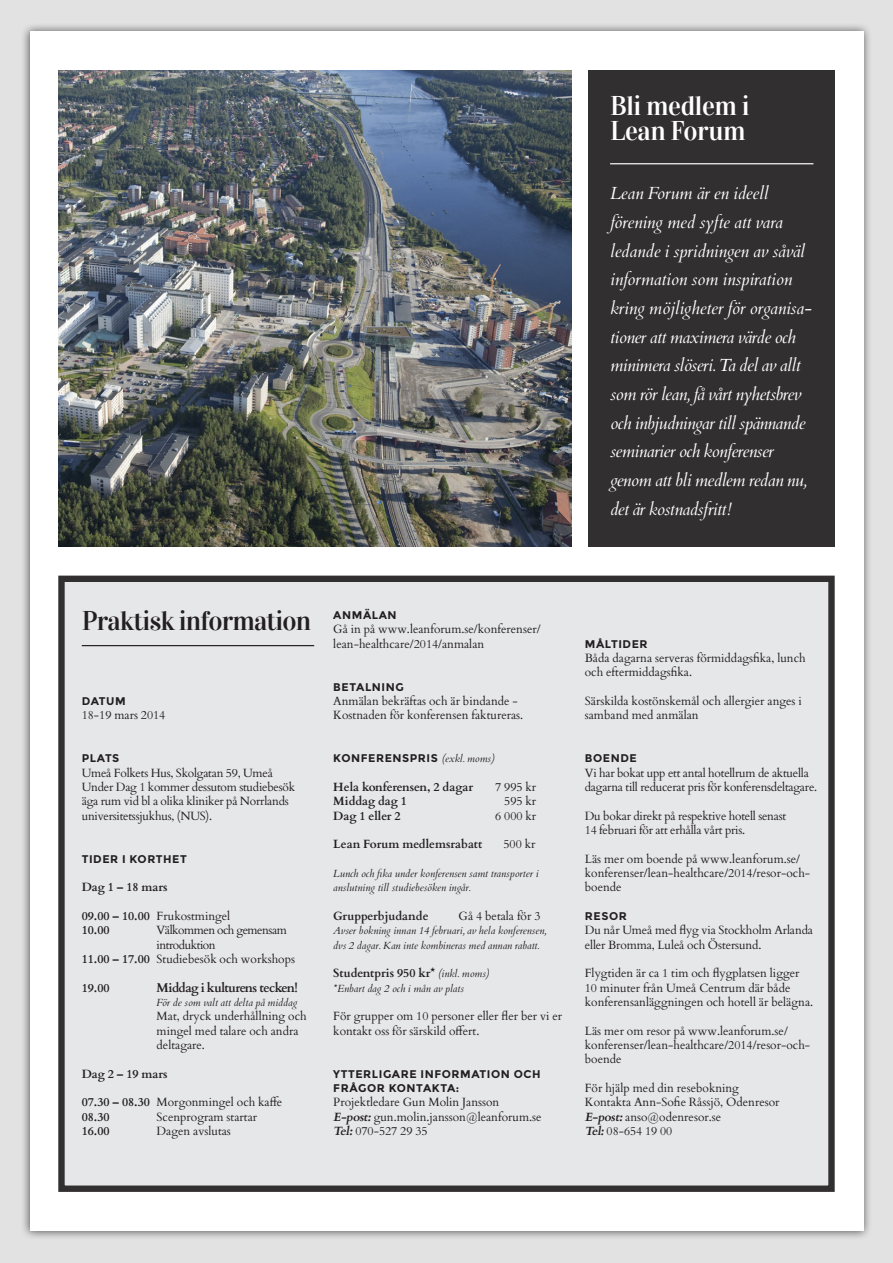
<style>
.page{position:relative;width:893px;height:1263px;background:#e2e2e2}
.page>*{position:absolute;margin:0;border:0;box-sizing:border-box;transform-origin:0 0}
.t1{font:27px/25.5px "Vidaloka";letter-spacing:-.015em;color:#fff}
.t2{font:27px "Vidaloka";letter-spacing:-.03em;color:#231f20}
.t3{font:italic 17.55px/28.7px "Cardo";letter-spacing:-.03em;color:#fff}
.t4{font:700 12.75px "Cardo";letter-spacing:-.04em;color:#231f20}
.t5{font:12px/14.4px "Cardo";color:#231f20}
.t6{font:12px/14.4px "Cardo";letter-spacing:-.02em;color:#231f20}
.t7{font:700 12px/14.4px "Cardo";color:#231f20}
.t8{font:12px "Cardo";letter-spacing:-.04em;color:#231f20}
.t9{font:11.85px "Cardo";color:#231f20}
.t10{font:700 11.1px/14.4px "Montserrat";letter-spacing:.05em;color:#231f20}
.t11{font:italic 10.35px/14.4px "Cardo";color:#231f20}
.s1{font-weight:400}
.s2{font-weight:700}
.s3{font-family:"Cardo";font-weight:400;font-style:italic;font-size:10.35px}
.s4{font-weight:400;font-style:italic;font-size:10.35px}
.s5{font-weight:700;font-style:italic}
</style>
<div class="page">
<div style="left:21px;top:23px;width:851px;height:1217px;background:#231f20;opacity:.75"></div>
<div style="left:30px;top:32px;width:833px;height:1199px;background:#fff"></div>
<div style="left:589px;top:70px;width:246px;height:477px;background:#312f30"></div>
<hr style="left:610px;top:163px;width:203px;height:1px;background:#fff">
<div style="left:58px;top:576px;width:777px;height:616px;background:#e6e7e9;border:6px solid #312f30"></div>
<hr style="left:82px;top:645px;width:232px;height:1px;background:#231f20">
<img style="left:58px;top:70px;width:514px;height:477px">
<h1 class="t1" style="left:610px;top:93px;width:141px">Bli medlem i<br>Lean Forum</h1>
<p class="t3" style="left:610px;top:179px;width:203px">Lean Forum är en ideell förening med syfte att vara ledande i spridningen av såväl information som inspiration kring möjligheter för organisa&shy;tioner att maximera värde och minimera slöseri. Ta del av allt som rör lean, få vårt nyhetsbrev och inbjudningar till spännande seminarier och konferenser genom att bli medlem redan nu, det är kostnadsfritt!</p>
<h1 class="t2" style="left:82px;top:605px;width:231px">Praktisk information</h1>
<p class="t10" style="left:82px;top:694px;width:44px">DATUM</p>
<p class="t5" style="left:82px;top:708px;width:85px">18-19 mars 2014</p>
<p class="t10" style="left:82px;top:751px;width:39px">PLATS</p>
<p class="t6" style="left:82px;top:765px;width:215px">Umeå Folkets Hus, Skolgatan 59, Umeå Under Dag 1 kommer dessutom studiebesök äga rum vid bl a olika kliniker på Norrlands universitetssjukhus, (NUS).</p>
<p class="t10" style="left:82px;top:852px;width:106px">TIDER I KORTHET</p>
<p class="t7" style="left:82px;top:879px;width:87px">Dag 1 – 18 mars</p>
<p class="t7" style="left:82px;top:908px;width:150px">09.00 – 10.00 <span class="s1">Frukostmingel<br></span>10.00</p>
<p class="t8" style="left:157px;top:921px;width:132px">Välkommen och gemensam</p>
<p class="t8" style="left:157px;top:935px;width:61px">introduktion</p>
<p class="t5" style="left:82px;top:951px;width:215px"><span class="s2">11.00 – 17.00</span> Studiebesök och workshops</p>
<p class="t7" style="left:82px;top:980px;width:29px">19.00</p>
<p class="t4" style="left:157px;top:977px;width:143px">Middag i kulturens tecken!</p>
<p class="t11" style="left:157px;top:995px;width:142px">För de som valt att delta på middag</p>
<p class="t5" style="left:157px;top:1008px;width:152px">Mat, dryck underhållning och mingel med talare och andra deltagare.</p>
<p class="t7" style="left:82px;top:1066px;width:87px">Dag 2 – 19 mars</p>
<p class="t5" style="left:82px;top:1094px;width:202px"><span class="s2">07.30 – 08.30</span> Morgonmingel och kaffe<br><span class="s2">08.30</span></p>
<p class="t5" style="left:157px;top:1109px;width:102px">Scenprogram startar</p>
<p class="t7" style="left:82px;top:1123px;width:29px">16.00</p>
<p class="t5" style="left:157px;top:1123px;width:76px">Dagen avslutas</p>
<p class="t10" style="left:333px;top:608px;width:11px">ANM</p>
<p class="t10" style="left:363px;top:608px;width:33px">ÄLAN</p>
<p class="t5" style="left:333px;top:622px;width:209px">Gå in på www.leanforum.se/konferenser/ lean-healthcare/2014/anmalan</p>
<p class="t10" style="left:333px;top:680px;width:72px">BETALN ING</p>
<p class="t5" style="left:333px;top:693px;width:192px">Anmälan bekräftas och är bindande -<br>Kostnaden för konferensen faktureras.</p>
<p class="t10" style="left:333px;top:751px;width:163px">KON FERENSPRIS <span class="s3">(exkl. moms)</span></p>
<p class="t7" style="left:333px;top:779px;width:141px">Hela konferensen, 2 dagar</p>
<p class="t5" style="left:495px;top:779px;width:42px">7 995 kr</p>
<p class="t7" style="left:333px;top:793px;width:75px">Middag dag 1</p>
<p class="t5" style="left:504px;top:794px;width:33px">595 kr</p>
<p class="t7" style="left:333px;top:808px;width:69px">Dag 1 eller 2</p>
<p class="t5" style="left:495px;top:808px;width:42px">6 000 kr</p>
<p class="t7" style="left:333px;top:836px;width:151px">Lean Forum medlemsrabatt</p>
<p class="t5" style="left:503px;top:837px;width:33px">500 kr</p>
<p class="t11" style="left:333px;top:866px;width:207px">Lunch och fika under konferensen samt transporter i anslutning till studiebesöken ingår.</p>
<p class="t7" style="left:333px;top:908px;width:97px">Grupperbjudande</p>
<p class="t5" style="left:459px;top:908px;width:83px">Gå 4 betala för 3</p>
<p class="t11" style="left:333px;top:924px;width:215px">Avser bokning innan 14 februari, av hela konferensen, dvs 2 dagar. Kan inte kombineras med annan rabatt.</p>
<p class="t7" style="left:333px;top:965px;width:157px">Studentpris 950 kr* <span class="s4">(inkl. moms)</span></p>
<p class="t11" style="left:333px;top:981px;width:132px">*Enbart dag 2 och i mån av plats</p>
<p class="t5" style="left:333px;top:1008px;width:230px">För grupper om 10 personer eller fler ber vi er kontakt oss för särskild offert.</p>
<p class="t10" style="left:333px;top:1067px;width:9px">YTT</p>
<p class="t10" style="left:333px;top:1067px;width:209px;text-indent:22px">ERLIGARE IN FORMATION OCH<br>FRÅGOR KONTAKTA:</p>
<p class="t5" style="left:333px;top:1094px;width:210px">Projektledare Gun Molin Jansson<br><span class="s5">E-post:</span>gun.molin.jansson@leanforum.se<br><span class="s5">Tel:</span>070-527 29 35</p>
<p class="t10" style="left:585px;top:637px;width:64px">MÅLTIDER</p>
<p class="t5" style="left:585px;top:650px;width:222px">Båda dagarna serveras förmiddagsfika, lunch och eftermiddagsfika.</p>
<p class="t5" style="left:585px;top:693px;width:218px">Särskilda kostönskemål och allergier anges i samband med anmälan</p>
<p class="t10" style="left:585px;top:751px;width:53px">BOEN DE</p>
<p class="t6" style="left:585px;top:765px;width:234px">Vi har bokat upp ett antal hotellrum de aktuella dagarna till reducerat pris för konferensdeltagare.</p>
<p class="t6" style="left:585px;top:808px;width:203px">Du bokar direkt på respektive hotell senast<br>14 februari för att erhålla vårt pris.</p>
<p class="t5" style="left:585px;top:851px;width:227px">Läs mer om boende på www.leanforum.se/ konferenser/lean-healthcare/2014/resor-och&shy;boende</p>
<p class="t10" style="left:585px;top:909px;width:44px">RESOR</p>
<p class="t5" style="left:585px;top:922px;width:230px">Du når Umeå med flyg via Stockholm Arlanda eller Bromma, Luleå och Östersund.</p>
<p class="t5" style="left:585px;top:965px;width:230px">Flygtiden är ca 1 tim och flygplatsen ligger<br>10 minuter från Umeå Centrum där både konferensanläggningen och hotell är belägna.</p>
<p class="t5" style="left:585px;top:1023px;width:227px">Läs mer om resor på www.leanforum.se/ konferenser/lean-healthcare/2014/resor-och&shy;boende</p>
<p class="t5" style="left:585px;top:1080px;width:196px">För hjälp med din resebokning<br>Kontakta Ann-Sofie Råssjö, Odenresor<br><span class="s5">E-post:</span>anso@odenresor.se</p>
<p class="t9" style="left:585px;top:1121px;width:89px"><span class="s5">Tel:</span>08-654 19 00</p>
</div>
